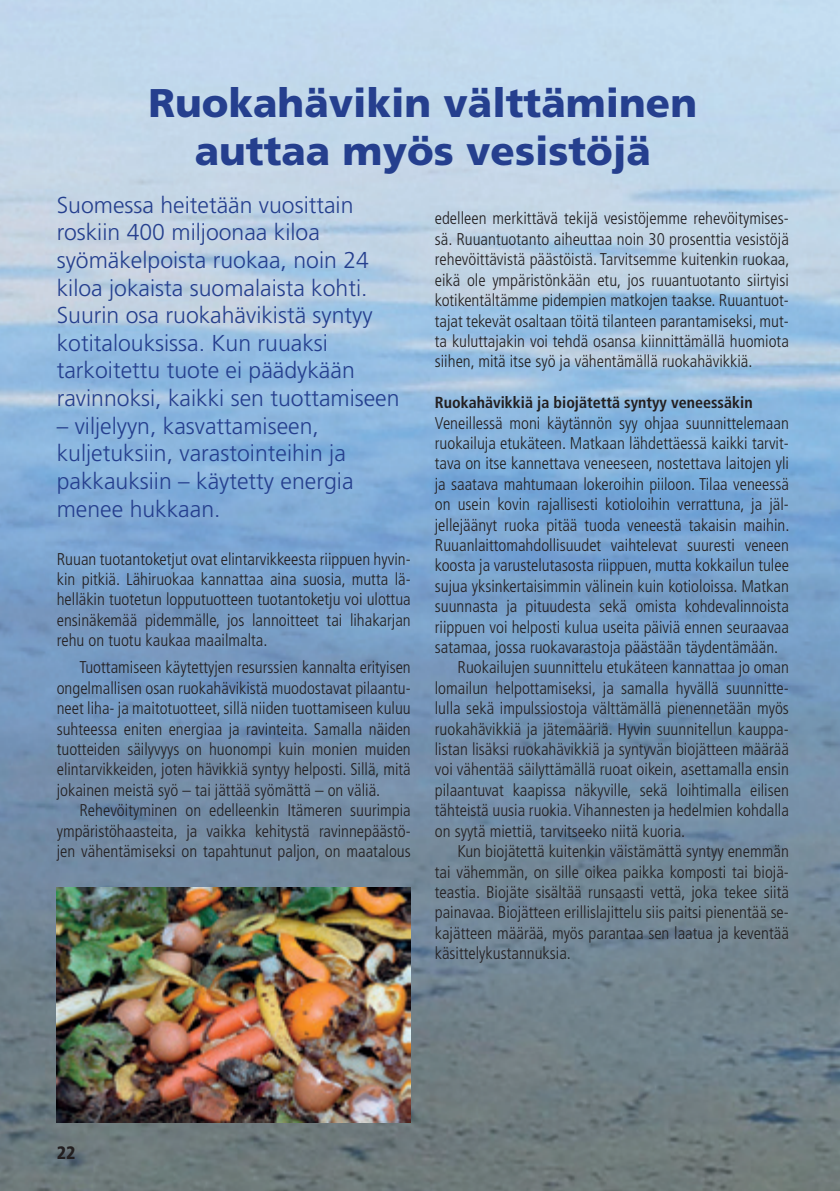
<style>
.page{position:relative;width:840px;height:1191px;background:#fff}
.page>*{position:absolute;margin:0;border:0;box-sizing:border-box;transform-origin:0 0}
.t1{font:900 40px/48px "Frutiger";color:#253f8e;text-align:center}
.t2{font:300 23px/27.6px "Frutiger";color:#253f8e}
.t3{font:900 condensed 18px "Frutiger";color:#231f20}
.t4{font:300 condensed 17px/20.4px "Frutiger";color:#231f20;text-align:justify}
.t5{font:700 condensed 16px "Frutiger";color:#231f20}
</style>
<div class="page">
<img style="left:0;top:0;width:839px;height:1191px">
<img style="left:57px;top:887px;width:353px;height:236px">
<h1 class="t1" style="left:148px;top:79px;width:549px">Ruokahävikin välttäminen auttaa myös vesistöjä</h1>
<p class="t2" style="left:57px;top:191px;width:344px">Suomessa heitetään vuosittain roskiin 400 miljoonaa kiloa syömäkelpoista ruokaa, noin 24 kiloa jokaista suomalaista kohti.<br>Suurin osa ruokahävikistä syntyy kotitalouksissa. Kun ruuaksi tarkoitettu tuote ei päädykään ravinnoksi, kaikki sen tuottamiseen</p>
<h2 class="t2" style="left:57px;top:412px;width:298px">– viljelyyn, kasvattamiseen, kuljetuksiin, varastointeihin ja pakkauksiin – käytetty energia menee hukkaan.</h2>
<p class="t4" style="left:57px;top:548px;width:355px">Ruuan tuotantoketjut ovat elintarvikkeesta riippuen hyvin&shy;kin pitkiä. Lähiruokaa kannattaa aina suosia, mutta lä&shy;helläkin tuotetun lopputuotteen tuotantoketju voi ulottua ensinäkemää pidemmälle, jos lannoitteet tai lihakarjan rehu on tuotu kaukaa maailmalta.</p>
<p class="t4" style="left:57px;top:657px;width:355px;text-indent:23px">Tuottamiseen käytettyjen resurssien kannalta erityisen ongelmallisen osan ruokahävikistä muodostavat pilaantu&shy;neet liha- ja maitotuotteet, sillä niiden tuottamiseen kuluu suhteessa eniten energiaa ja ravinteita. Samalla näiden tuotteiden säilyvyys on huonompi kuin monien muiden elintarvikkeiden, joten hävikkiä syntyy helposti. Sillä, mitä jokainen meistä syö – tai jättää syömättä – on väliä.</p>
<p class="t4" style="left:57px;top:800px;width:355px;text-indent:23px">Rehevöityminen on edelleenkin Itämeren suurimpia ympäristöhaasteita, ja vaikka kehitystä ravinnepäästö&shy;jen vähentämiseksi on tapahtunut paljon, on maatalous</p>
<p class="t4" style="left:434px;top:209px;width:356px">edelleen merkittävä tekijä vesistöjemme rehevöitymises&shy;sä. Ruuantuotanto aiheuttaa noin 30 prosenttia vesistöjä rehevöittävistä päästöistä. Tarvitsemme kuitenkin ruokaa, eikä ole ympäristönkään etu, jos ruuantuotanto siirtyisi kotikentältämme pidempien matkojen taakse. Ruuantuot&shy;tajat tekevät osaltaan töitä tilanteen parantamiseksi, mut&shy;ta kuluttajakin voi tehdä osansa kiinnittämällä huomiota siihen, mitä itse syö ja vähentämällä ruokahävikkiä.</p>
<p class="t5" style="left:434px;top:393px;width:319px">Ruokahävikkiä ja biojätettä syntyy veneessäkin</p>
<p class="t4" style="left:434px;top:413px;width:355px">Veneillessä moni käytännön syy ohjaa suunnittelemaan</p>
<p class="t4" style="left:434px;top:433px;width:355px">ruokailuja etukäteen. Matkaan lähdettäessä kaikki tarvit-</p>
<p class="t4" style="left:434px;top:453px;width:355px">tava on itse kannettava veneeseen, nostettava laitojen yli</p>
<p class="t4" style="left:434px;top:474px;width:355px">ja saatava mahtumaan lokeroihin piiloon. Tilaa veneessä</p>
<p class="t4" style="left:434px;top:494px;width:355px">on usein kovin rajallisesti kotioloihin verrattuna, ja jäl-</p>
<p class="t4" style="left:434px;top:515px;width:356px">jellejäänyt ruoka pitää tuoda veneestä takaisin maihin.</p>
<p class="t4" style="left:434px;top:535px;width:355px">Ruuanlaittomahdollisuudet vaihtelevat suuresti veneen</p>
<p class="t4" style="left:434px;top:555px;width:355px">koosta ja varustelutasosta riippuen, mutta kokkailun tulee</p>
<p class="t4" style="left:434px;top:576px;width:355px">sujua yksinkertaisimmin välinein kuin kotioloissa. Matkan</p>
<p class="t4" style="left:434px;top:596px;width:355px">suunnasta ja pituudesta sekä omista kohdevalinnoista</p>
<p class="t4" style="left:434px;top:617px;width:355px">riippuen voi helposti kulua useita päiviä ennen seuraavaa</p>
<p class="t4" style="left:434px;top:637px;width:345px">satamaa, jossa ruokavarastoja päästään täydentämään.</p>
<p class="t4" style="left:457px;top:657px;width:333px">Ruokailujen suunnittelu etukäteen kannattaa jo oman</p>
<p class="t4" style="left:434px;top:678px;width:355px">lomailun helpottamiseksi, ja samalla hyvällä suunnitte-</p>
<p class="t4" style="left:434px;top:698px;width:355px">lulla sekä impulssiostoja välttämällä pienennetään myös</p>
<p class="t4" style="left:434px;top:719px;width:355px">ruokahävikkiä ja jätemääriä. Hyvin suunnitellun kauppa-</p>
<p class="t4" style="left:434px;top:739px;width:355px">listan lisäksi ruokahävikkiä ja syntyvän biojätteen määrää</p>
<p class="t4" style="left:434px;top:759px;width:355px">voi vähentää säilyttämällä ruoat oikein, asettamalla ensin</p>
<p class="t4" style="left:434px;top:780px;width:355px">pilaantuvat kaapissa näkyville, sekä loihtimalla eilisen</p>
<p class="t4" style="left:434px;top:800px;width:355px">tähteistä uusia ruokia. Vihannesten ja hedelmien kohdalla</p>
<p class="t4" style="left:434px;top:821px;width:252px">on syytä miettiä, tarvitseeko niitä kuoria.</p>
<p class="t4" style="left:457px;top:841px;width:332px">Kun biojätettä kuitenkin väistämättä syntyy enemmän</p>
<p class="t4" style="left:434px;top:861px;width:355px">tai vähemmän, on sille oikea paikka komposti tai biojä-</p>
<p class="t4" style="left:434px;top:882px;width:355px">teastia. Biojäte sisältää runsaasti vettä, joka tekee siitä</p>
<p class="t4" style="left:434px;top:902px;width:355px">painavaa. Biojätteen erillislajittelu siis paitsi pienentää se-</p>
<p class="t4" style="left:434px;top:923px;width:355px">kajätteen määrää, myös parantaa sen laatua ja keventää</p>
<p class="t4" style="left:434px;top:943px;width:137px">käsittelykustannuksia.</p>
<p class="t3" style="left:57px;top:1142px;width:20px">22</p>
</div>
